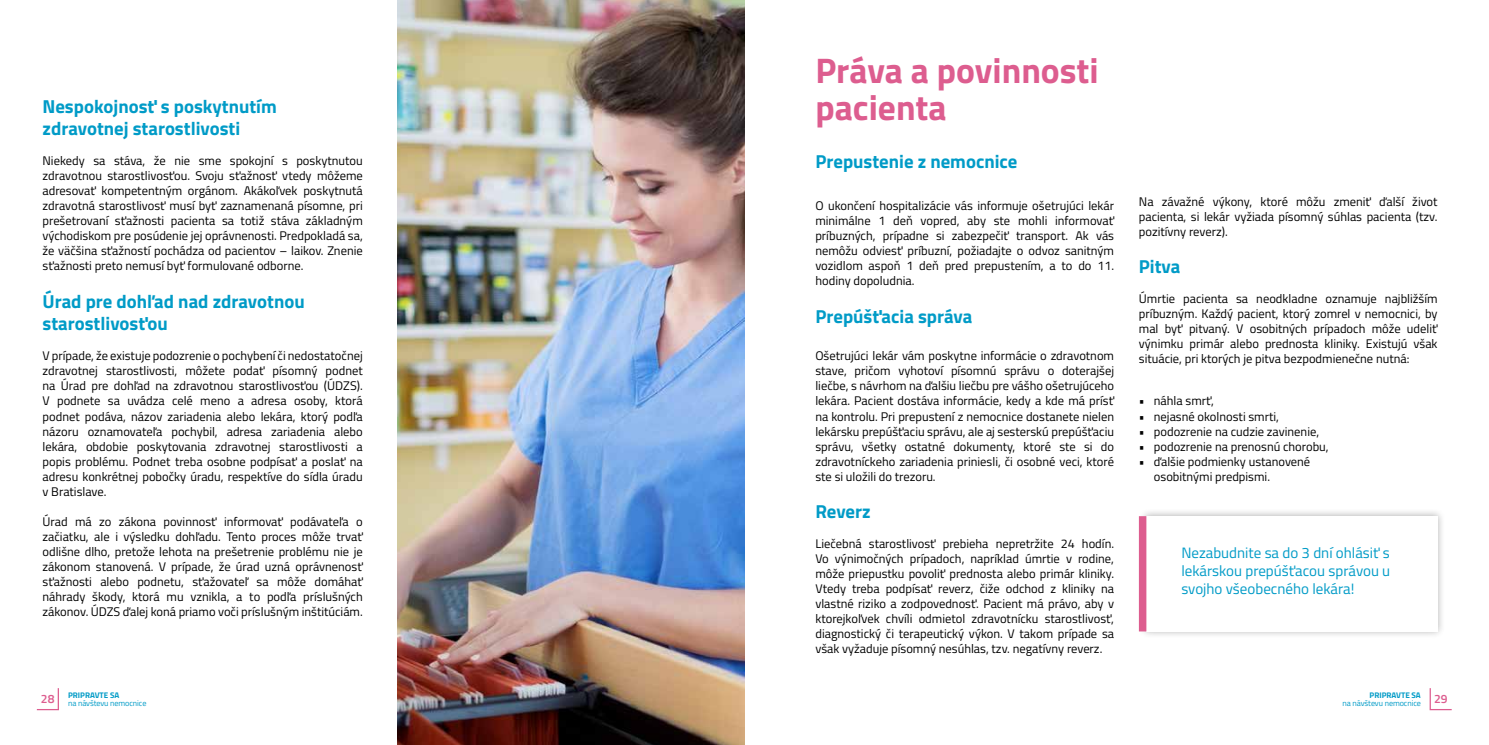
<style>
.page{position:relative;width:1489px;height:745px;background:#fff}
.page>*{position:absolute;margin:0;border:0;box-sizing:border-box;transform-origin:0 0}
.t1{font:700 35.5px/37.5px "Titillium Web";color:#dd5d8f}
.t2{font:700 18.75px/22.5px "Titillium Web";color:#009bc7}
.t3{font:15px/18px "Titillium Web";color:#009bc7;text-align:justify}
.t4{font:12.5px/15px "Titillium Web";color:#000;text-align:justify}
.t5{font:8.12px/7.5px "Titillium Web";letter-spacing:-.01em;color:#009bc7}
.s1{font-weight:600;font-size:12.12px;color:#dd5d8f}
.s2{font-weight:700}
</style>
<div class="page">
<svg style="left:36px;top:688px;width:23px;height:22px"></svg>
<svg style="left:1429px;top:688px;width:23px;height:22px"></svg>
<img style="left:397px;top:0;width:347px;height:744px">
<div style="left:1138px;top:508px;width:306px;height:131px;background:#000;opacity:.3"></div>
<div style="left:1145px;top:516px;width:292px;height:115px;background:#fff"></div>
<div style="left:1138px;top:516px;width:8px;height:115px;background:#dd5d8f"></div>
<h2 class="t2" style="left:43px;top:94px;width:236px">Nespokojnosť s poskytnutím zdravotnej starostlivosti</h2>
<p class="t4" style="left:43px;top:153px;width:322px">Niekedy sa stáva, že nie sme spokojní s poskytnutou zdravotnou starostlivosťou. Svoju sťažnosť vtedy môžeme adresovať kompetentným orgánom. Akákoľvek poskytnutá zdravotná starostlivosť musí byť zaznamenaná písomne, pri prešetrovaní sťažnosti pacienta sa totiž stáva základným východiskom pre posúdenie jej oprávnenosti. Predpokladá sa, že väčšina sťažností pochádza od pacientov – laikov. Znenie sťažnosti preto nemusí byť formulované odborne.</p>
<h2 class="t2" style="left:43px;top:289px;width:264px">Úrad pre dohľad nad zdravotnou starostlivosťou</h2>
<p class="t4" style="left:43px;top:348px;width:322px">V prípade, že existuje podozrenie o pochybení či nedostatočnej zdravotnej starostlivosti, môžete podať písomný podnet na Úrad pre dohľad na zdravotnou starostlivosťou (ÚDZS).<br>V podnete sa uvádza celé meno a adresa osoby, ktorá podnet podáva, názov zariadenia alebo lekára, ktorý podľa názoru oznamovateľa pochybil, adresa zariadenia alebo lekára, obdobie poskytovania zdravotnej starostlivosti a popis problému. Podnet treba osobne podpísať a poslať na adresu konkrétnej pobočky úradu, respektíve do sídla úradu v Bratislave.</p>
<p class="t4" style="left:43px;top:513px;width:322px">Úrad má zo zákona povinnosť informovať podávateľa o začiatku, ale i výsledku dohľadu. Tento proces môže trvať odlišne dlho, pretože lehota na prešetrenie problému nie je zákonom stanovená. V prípade, že úrad uzná oprávnenosť sťažnosti alebo podnetu, sťažovateľ sa môže domáhať náhrady škody, ktorá mu vznikla, a to podľa príslušných zákonov. ÚDZS ďalej koná priamo voči príslušným inštitúciám.</p>
<h1 class="t1" style="left:815px;top:50px;width:285px">Práva a povinnosti pacienta</h1>
<h2 class="t2" style="left:815px;top:149px;width:203px">Prepustenie z nemocnice</h2>
<p class="t4" style="left:815px;top:198px;width:300px">O ukončení hospitalizácie vás informuje ošetrujúci lekár minimálne 1 deň vopred, aby ste mohli informovať príbuzných, prípadne si zabezpečiť transport. Ak vás nemôžu odviesť príbuzní, požiadajte o odvoz sanitným vozidlom aspoň 1 deň pred prepustením, a to do 11. hodiny dopoludnia.</p>
<h2 class="t2" style="left:815px;top:304px;width:158px">Prepúšťacia správa</h2>
<p class="t4" style="left:815px;top:348px;width:300px">Ošetrujúci lekár vám poskytne informácie o zdravotnom stave, pričom vyhotoví písomnú správu o doterajšej liečbe, s návrhom na ďalšiu liečbu pre vášho ošetrujúceho lekára. Pacient dostáva informácie, kedy a kde má prísť na kontrolu. Pri prepustení z nemocnice dostanete nielen lekársku prepúšťaciu správu, ale aj sesterskú prepúšťaciu správu, všetky ostatné dokumenty, ktoré ste si do zdravotníckeho zariadenia priniesli, či osobné veci, ktoré ste si uložili do trezoru.</p>
<h2 class="t2" style="left:815px;top:499px;width:57px">Reverz</h2>
<p class="t4" style="left:815px;top:535px;width:300px">Liečebná starostlivosť prebieha nepretržite 24 hodín.<br>Vo výnimočných prípadoch, napríklad úmrtie v rodine, môže priepustku povoliť prednosta alebo primár kliniky.<br>Vtedy treba podpísať reverz, čiže odchod z kliniky na vlastné riziko a zodpovednosť. Pacient má právo, aby v ktorejkoľvek chvíli odmietol zdravotnícku starostlivosť, diagnostický či terapeutický výkon. V takom prípade sa však vyžaduje písomný nesúhlas, tzv. negatívny reverz.</p>
<p class="t4" style="left:1138px;top:193px;width:300px">Na závažné výkony, ktoré môžu zmeniť ďalší život pacienta, si lekár vyžiada písomný súhlas pacienta (tzv. pozitívny reverz).</p>
<h2 class="t2" style="left:1138px;top:254px;width:43px">Pitva</h2>
<p class="t4" style="left:1138px;top:290px;width:300px">Úmrtie pacienta sa neodkladne oznamuje najbližším príbuzným. Každý pacient, ktorý zomrel v nemocnici, by mal byť pitvaný. V osobitných prípadoch môže udeliť výnimku primár alebo prednosta kliniky. Existujú však situácie, pri ktorých je pitva bezpodmienečne nutná:</p>
<p class="t4" style="left:1138px;top:393px;width:77px">• náhla smrť,</p>
<p class="t4" style="left:1138px;top:408px;width:142px">• nejasné okolnosti smrti,</p>
<p class="t4" style="left:1138px;top:423px;width:182px">• podozrenie na cudzie zavinenie,</p>
<p class="t4" style="left:1138px;top:438px;width:191px">• podozrenie na prenosnú chorobu,</p>
<p class="t4" style="left:1153px;top:453px;width:158px;text-indent:-15px">• ďalšie podmienky ustanovené osobitnými predpismi.</p>
<p class="t3" style="left:1181px;top:543px;width:210px">Nezabudnite sa do 3 dní ohlásiť s lekárskou prepúšťacou správou u svojho všeobecného lekára!</p>
<p class="t5" style="left:68px;top:691px;width:80px;text-indent:-27px"><span class="s1">28</span> <span class="s2">Pripravte sa<br></span>na návštevu nemocnice</p>
<p class="t5" style="left:1342px;top:691px;width:107px;text-align:center"><span class="s2">Pripravte sa<br></span>na návštevu nemocnice <sup>29</sup></p>
</div>
